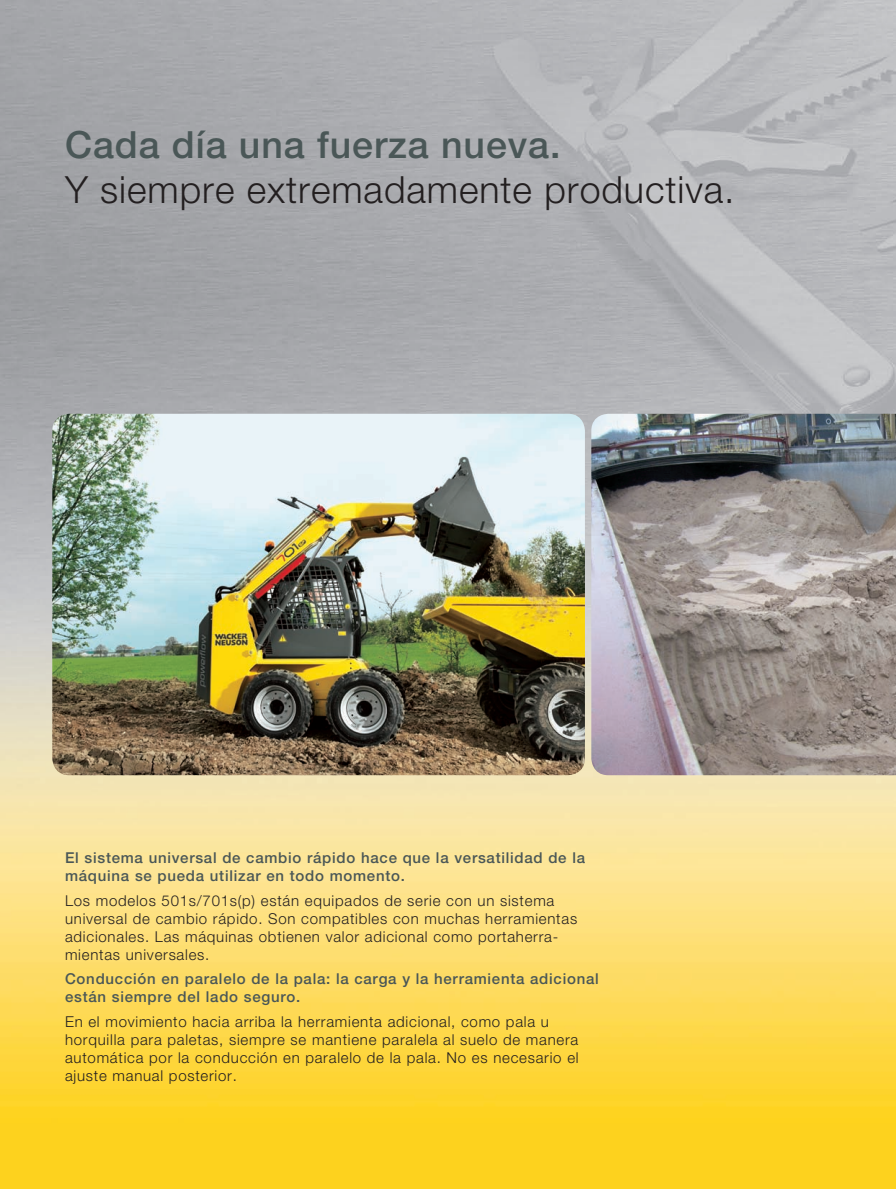
<style>
.page{position:relative;width:896px;height:1189px;background:#fff}
.page>*{position:absolute;margin:0;border:0;box-sizing:border-box;transform-origin:0 0}
.t1{font:300 37.5px "Helvetica Neue";letter-spacing:.025em;color:#231f20}
.t2{font:500 37.5px "Helvetica Neue";letter-spacing:.025em;color:#4a5757}
.t3{font:300 15px/18px "Helvetica Neue";letter-spacing:.05em;color:#231f20}
.t4{font:500 15px/18px "Helvetica Neue";letter-spacing:.05em;color:#4a5757}
</style>
<div class="page">
<img style="left:0;top:0;width:895px;height:1189px">
<img style="left:52px;top:414px;width:533px;height:361px">
<img style="left:591px;top:414px;width:304px;height:361px">
<h1 class="t2" style="left:65px;top:122px;width:497px">Cada día una fuerza nueva.</h1>
<h1 class="t1" style="left:65px;top:167px;width:671px">Y siempre extremadamente productiva.</h1>
<p class="t4" style="left:65px;top:849px;width:521px">El sistema universal de cambio rápido hace que la versatilidad de la máquina se pueda utilizar en todo momento.</p>
<p class="t3" style="left:65px;top:891px;width:513px">Los modelos 501s/701s(p) están equipados de serie con un sistema universal de cambio rápido. Son compatibles con muchas herramientas adicionales. Las máquinas obtienen valor adicional como portaherra&shy;mientas universales.</p>
<p class="t4" style="left:65px;top:970px;width:535px">Conducción en paralelo de la pala: la carga y la herramienta adicional están siempre del lado seguro.</p>
<p class="t3" style="left:65px;top:1012px;width:515px">En el movimiento hacia arriba la herramienta adicional, como pala u horquilla para paletas, siempre se mantiene paralela al suelo de manera automática por la conducción en paralelo de la pala. No es necesario el ajuste manual posterior.</p>
</div>
